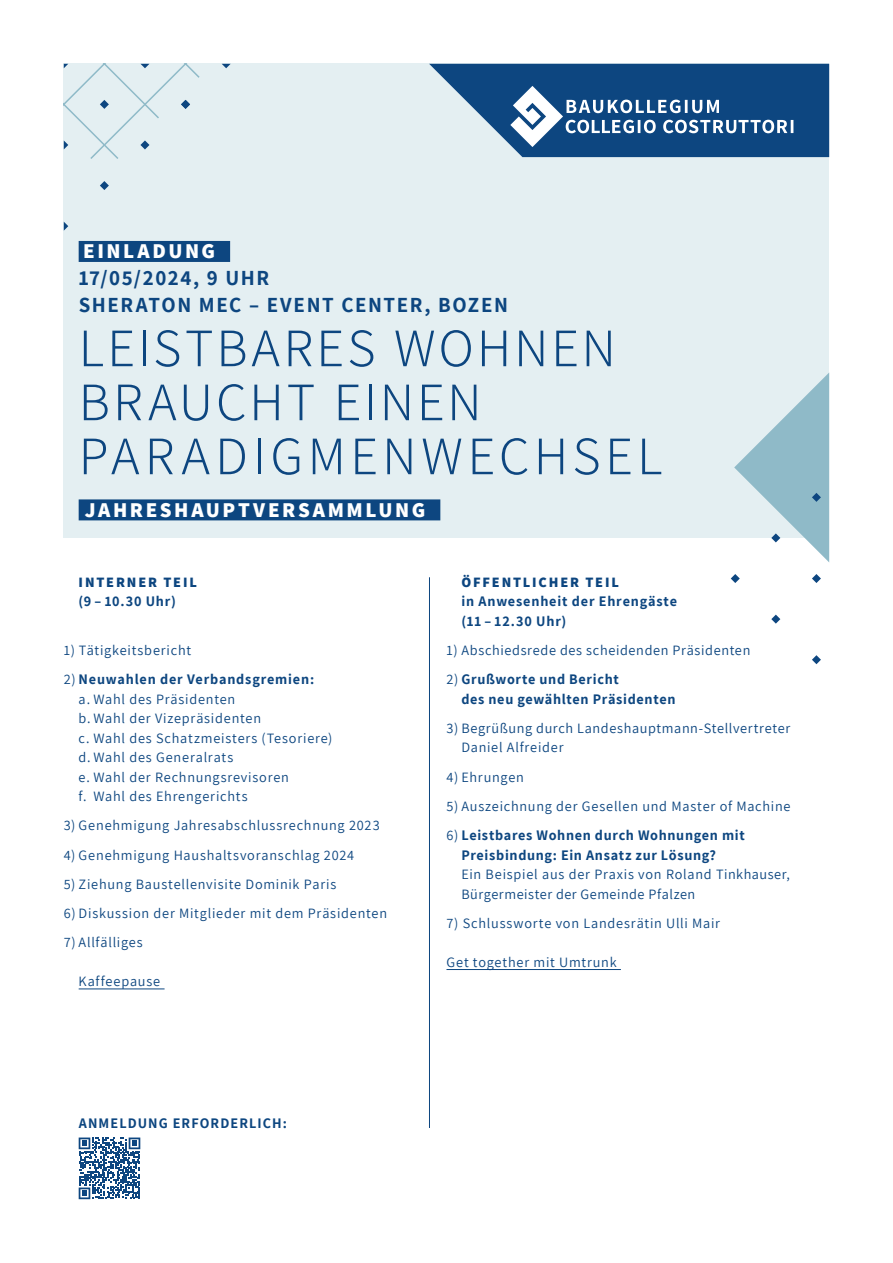
<style>
.page{position:relative;width:893px;height:1263px;background:#fff}
.page>*{position:absolute;margin:0;border:0;box-sizing:border-box;transform-origin:0 0}
.t1{font:300 54px/54px "Assistant";letter-spacing:.06em;color:#0d4680}
.t2{font:700 21px/27px "Assistant";letter-spacing:.075em;color:#0d4680}
.t3{font:800 21px "Assistant";letter-spacing:.12em;color:#fff}
.t4{font:14.25px/19.5px "Assistant";letter-spacing:.05em;color:#0d4680}
.t5{font:700 14.25px/19.5px "Assistant";letter-spacing:.05em;color:#0d4680}
.t6{font:800 14.25px "Assistant";letter-spacing:.13em;color:#0d4680}
.t7{font:700 14.25px "Assistant";letter-spacing:.08em;color:#0d4680}
.s1{font-weight:700}
.s2{font-weight:400}
</style>
<div class="page">
<hr style="left:79px;top:989px;width:86px;height:1px;background:#0d4680">
<hr style="left:446px;top:969px;width:175px;height:1px;background:#0d4680">
<div style="left:64px;top:64px;width:765px;height:474px;background:#e4eff2"></div>
<hr style="left:429px;top:577px;width:1px;height:551px;background:#0d4680">
<div style="left:79px;top:241px;width:151px;height:21px;background:#0d4680"></div>
<svg style="left:64px;top:222px;width:4px;height:9px"></svg>
<svg style="left:100px;top:181px;width:9px;height:9px"></svg>
<svg style="left:64px;top:64px;width:167px;height:95px"></svg>
<div style="left:79px;top:499px;width:361px;height:21px;background:#0d4680"></div>
<svg style="left:429px;top:64px;width:400px;height:93px;background:#3d6b99"></svg>
<svg style="left:812px;top:574px;width:9px;height:9px"></svg>
<svg style="left:734px;top:373px;width:95px;height:189px"></svg>
<svg style="left:812px;top:655px;width:9px;height:9px"></svg>
<svg style="left:771px;top:615px;width:9px;height:9px"></svg>
<svg style="left:731px;top:574px;width:9px;height:9px"></svg>
<svg style="left:79px;top:1137px;width:61px;height:62px"></svg>
<h2 class="t3" style="left:83px;top:237px;width:134px">EINLADUNG</h2>
<h2 class="t2" style="left:79px;top:264px;width:431px">17/05/2024, 9 UHR<br>SHERATON MEC – EVENT CENTER, BOZEN</h2>
<h1 class="t1" style="left:79px;top:318px;width:585px">LEISTBARES WOHNEN<br>BRAUCHT EINEN<br>PARADIGMENWECHSEL</h1>
<h2 class="t3" style="left:85px;top:495px;width:342px">JAHRESHAUPTVERSAMMLUNG</h2>
<p class="t6" style="left:79px;top:572px;width:120px">INTERNER TEIL</p>
<p class="t5" style="left:79px;top:591px;width:99px">(9 – 10.30 Uhr)</p>
<p class="t4" style="left:64px;top:640px;width:129px">1) Tätigkeitsbericht</p>
<p class="t4" style="left:79px;top:669px;width:255px;text-indent:-15px">2) <span class="s1">Neuwahlen der Verbandsgremien:<br></span>a. Wahl des Präsidenten<br>b. Wahl der Vizepräsidenten<br>c. Wahl des Schatzmeisters (Tesoriere) d. Wahl des Generalrats<br>e. Wahl der Rechnungsrevisoren<br>f. Wahl des Ehrengerichts</p>
<p class="t4" style="left:64px;top:815px;width:317px">3) Genehmigung Jahresabschlussrechnung 2023</p>
<p class="t4" style="left:64px;top:844px;width:292px">4) Genehmigung Haushaltsvoranschlag 2024</p>
<p class="t4" style="left:64px;top:874px;width:274px">5) Ziehung Baustellenvisite Dominik Paris</p>
<p class="t4" style="left:64px;top:903px;width:325px">6) Diskussion der Mitglieder mit dem Präsidenten</p>
<p class="t4" style="left:64px;top:932px;width:80px">7) Allfälliges</p>
<p class="t4" style="left:79px;top:971px;width:83px">Kaffeepause</p>
<p class="t7" style="left:79px;top:1113px;width:210px">ANMELDUNG ERFORDERLICH:</p>
<p class="t6" style="left:461px;top:572px;width:159px">ÖFFENTLICHER TEIL</p>
<p class="t5" style="left:461px;top:591px;width:217px">in Anwesenheit der Ehrengäste (11 – 12.30 Uhr)</p>
<p class="t4" style="left:446px;top:640px;width:305px">1) Abschiedsrede des scheidenden Präsidenten</p>
<p class="t5" style="left:461px;top:669px;width:216px;text-indent:-15px"><span class="s2">2)</span> Grußworte und Bericht<br>des neu gewählten Präsidenten</p>
<p class="t4" style="left:461px;top:718px;width:330px;text-indent:-15px">3) Begrüßung durch Landeshauptmann-Stellvertreter<br>Daniel Alfreider</p>
<p class="t4" style="left:446px;top:766px;width:79px">4) Ehrungen</p>
<p class="t4" style="left:446px;top:796px;width:346px">5) Auszeichnung der Gesellen und Master of Machine</p>
<p class="t5" style="left:461px;top:825px;width:285px;text-indent:-15px"><span class="s2">6)</span> Leistbares Wohnen durch Wohnungen mit<br>Preisbindung: Ein Ansatz zur Lösung?</p>
<p class="t4" style="left:461px;top:864px;width:330px">Ein Beispiel aus der Praxis von Roland Tinkhauser,<br>Bürgermeister der Gemeinde Pfalzen</p>
<p class="t4" style="left:446px;top:913px;width:275px">7) Schlussworte von Landesrätin Ulli Mair</p>
<p class="t4" style="left:446px;top:952px;width:172px">Get together mit Umtrunk</p>
</div>
